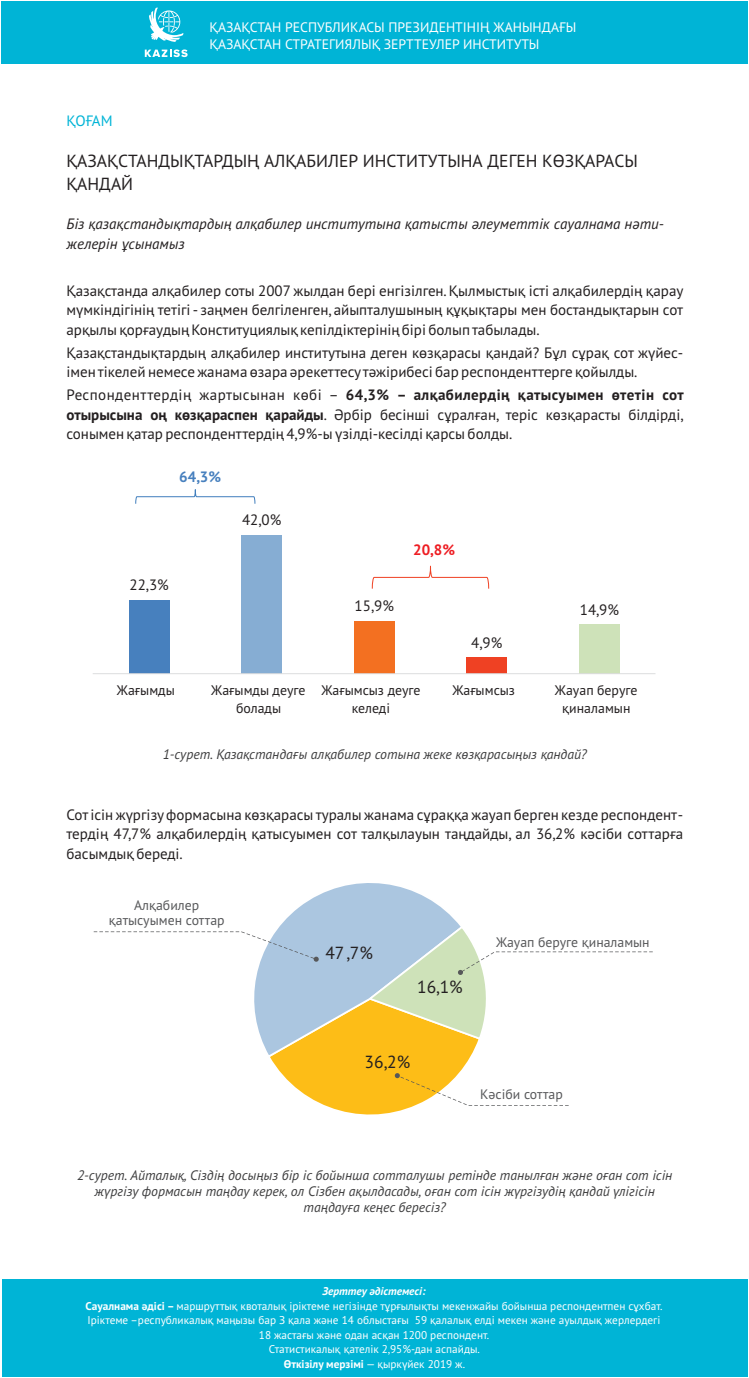
<style>
.page{position:relative;width:749px;height:1378px;background:#fff}
.page>*{position:absolute;margin:0;border:0;box-sizing:border-box;transform-origin:0 0}
.t1{font:17.5px/22.6px "PT Sans";color:#231f20}
.t2{font:15px/19.4px "PT Sans";color:#231f20;text-align:justify}
.t3{font:italic 15px/20.2px "PT Sans";color:#231f20}
.t4{font:15px "PT Sans";letter-spacing:-.01em;color:#00b4d6}
.t5{font:700 15px "PT Sans";color:#4780be}
.t6{font:700 15px "PT Sans";color:#ee1d23}
.t7{font:italic 13.75px/15.9px "PT Sans";color:#3e3e3f;text-align:center}
.t8{font:13.75px/17.8px "PT Sans";color:#fff}
.t9{font:13.75px/17.9px "PT Sans";color:#231f20;text-align:center}
.t10{font:13.75px/15px "PT Sans";color:#57585a;text-align:center}
.t11{font:11.25px/14.6px "PT Sans";color:#fff;text-align:center}
.s1{font-weight:700}
.s2{font-weight:700;font-style:italic}
</style>
<div class="page">
<div style="left:2px;top:1278px;width:744px;height:98px;background:#00b4d6"></div>
<div style="left:1px;top:1px;width:746px;height:62px;background:#00b4d6"></div>
<svg style="left:145px;top:49px;width:42px;height:8px"></svg>
<svg style="left:149px;top:7px;width:34px;height:35px"></svg>
<div style="left:241px;top:534px;width:40px;height:139px;background:#86add3"></div>
<div style="left:354px;top:621px;width:40px;height:52px;background:#f37021"></div>
<div style="left:466px;top:657px;width:40px;height:16px;background:#ef4123"></div>
<div style="left:578px;top:624px;width:41px;height:49px;background:#cee2b9"></div>
<div style="left:129px;top:600px;width:40px;height:73px;background:#4780be"></div>
<hr style="left:93px;top:673px;width:562px;height:1px;background:#dcdddf">
<svg style="left:135px;top:489px;width:121px;height:15px"></svg>
<svg style="left:371px;top:565px;width:118px;height:24px"></svg>
<svg style="left:282px;top:883px;width:177px;height:41px"></svg>
<svg style="left:94px;top:924px;width:558px;height:191px"></svg>
<p class="t8" style="left:209px;top:19px;width:368px">ҚАЗАҚСТАН РЕСПУБЛИКАСЫ ПРЕЗИДЕНТІНІҢ ЖАНЫНДАҒЫ<br>ҚАЗАҚСТАН СТРАТЕГИЯЛЫҚ ЗЕРТТЕУЛЕР ИНСТИТУТЫ</p>
<p class="t4" style="left:66px;top:115px;width:48px">ҚОҒАМ</p>
<p class="t1" style="left:66px;top:152px;width:572px">ҚАЗАҚСТАНДЫҚТАРДЫҢ АЛҚАБИЛЕР ИНСТИТУТЫНА ДЕГЕН КӨЗҚАРАСЫ<br>ҚАНДАЙ</p>
<p class="t3" style="left:66px;top:215px;width:598px">Біз қазақстандықтардың алқабилер институтына қатысты әлеуметтік сауалнама нәти&shy;желерін ұсынамыз</p>
<p class="t2" style="left:66px;top:282px;width:618px">Қазақстанда алқабилер соты 2007 жылдан бері енгізілген. Қылмыстық істі алқабилердің қарау мүмкіндігінің тетігі- заңмен белгіленген, айыпталушының құқықтары мен бостандықтарын сот арқылы қорғаудыңКонституциялық кепілдіктерінің бірі болыптабылады.</p>
<p class="t2" style="left:66px;top:344px;width:617px">Қазақстандықтардың алқабилер институтына деген көзқарасы қандай? Бұл сұрақ сот жүйес&shy;імен тікелей немесе жанама өзара әрекеттесу тәжірибесі бар респонденттерге қойылды.</p>
<p class="t2" style="left:66px;top:387px;width:618px">Респонденттердің жартысынан көбі – <span class="s1">64,3% – алқабилердің қатысуымен өтетін сот отырысына оң көзқараспен қарайды</span>. Әрбір бесінші сұралған, теріс көзқарасты білдірді, сонымен қатар респонденттердің 4,9%-ы үзілді-кесілді қарсы болды.</p>
<p class="t5" style="left:179px;top:471px;width:43px">64,3%</p>
<p class="t2" style="left:129px;top:576px;width:41px">22,3%</p>
<p class="t2" style="left:242px;top:511px;width:41px">42,0%</p>
<p class="t2" style="left:354px;top:598px;width:41px">15,9%</p>
<p class="t6" style="left:413px;top:544px;width:43px">20,8%</p>
<p class="t2" style="left:471px;top:634px;width:33px">4,9%</p>
<p class="t2" style="left:579px;top:601px;width:41px">14,9%</p>
<p class="t9" style="left:117px;top:682px;width:59px">Жағымды</p>
<p class="t9" style="left:211px;top:682px;width:96px">Жағымды деуге болады</p>
<p class="t9" style="left:321px;top:682px;width:101px">Жағымсыз деуге келеді</p>
<p class="t9" style="left:452px;top:682px;width:64px">Жағымсыз</p>
<p class="t9" style="left:554px;top:682px;width:84px">Жауап беруге қиналамын</p>
<p class="t7" style="left:162px;top:747px;width:425px">1-сурет. Қазақстандағы алқабилер сотына жеке көзқарасыңыз қандай?</p>
<p class="t2" style="left:66px;top:806px;width:617px">Сот ісін жүргізу формасына көзқарасы туралы жанама сұраққа жауап берген кезде респондент&shy;тердің 47,7% алқабилердің қатысуымен сот талқылауын таңдайды, ал 36,2% кәсіби соттарға басымдық береді.</p>
<p class="t10" style="left:109px;top:898px;width:117px">Алқабилер қатысуымен соттар</p>
<p class="t1" style="left:325px;top:942px;width:49px">47,7%</p>
<p class="t1" style="left:417px;top:977px;width:47px">16,1%</p>
<p class="t10" style="left:495px;top:936px;width:155px">Жауап беруге қиналамын</p>
<p class="t1" style="left:364px;top:1052px;width:47px">36,2%</p>
<p class="t10" style="left:480px;top:1088px;width:84px">Кәсіби соттар</p>
<p class="t7" style="left:77px;top:1168px;width:596px">2-сурет. Айталық, Сіздің досыңыз бір іс бойынша сотталушы ретінде танылған және оған сот ісін жүргізу формасын таңдау керек, ол Сізбен ақылдасады, оған сот ісін жүргізудің қандай үлігісін таңдауға кеңес бересіз?</p>
<p class="t11" style="left:86px;top:1284px;width:578px"><span class="s2">Зерттеу әдістемесі:<br></span><span class="s1">Сауалнама әдісі –</span> маршруттық квоталық іріктеме негізінде тұрғылықты мекенжайы бойынша респондентпен сұхбат.<br>Іріктеме –республикалық маңызы бар З қала және 14 облыстағы 59 қалалық елді мекен және ауылдық жерлердегі 18 жастағы және одан асқан 1200 респондент.<br>Статистикалық қателік 2,95%-дан аспайды.<br><span class="s1">Өткізілу мерзімі</span> — қыркүйек 2019 ж.</p>
</div>
